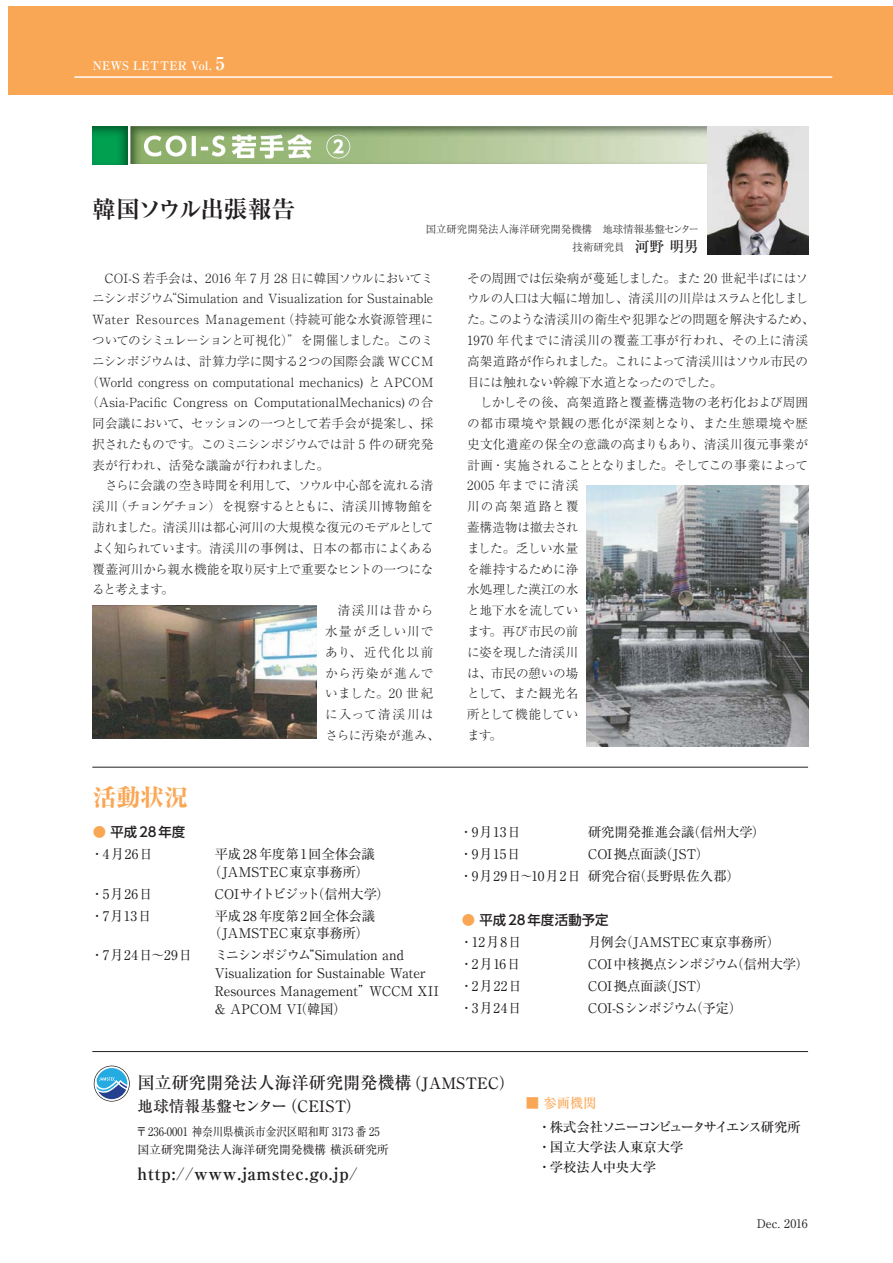
<style>
.page{position:relative;width:893px;height:1263px;background:#fff}
.page>*{position:absolute;margin:0;border:0;box-sizing:border-box;transform-origin:0 0}
.t1{font:23.7px "Ryumin Pro Bold 90 msp RKSJ H";letter-spacing:-.04em;color:#231f20}
.t2{font:23.7px "Ryumin Pro Heavy 90 msp RKSJ H";color:#faa755}
.t3{font:17.1px "Ryumin Pro Medium 90 msp RKSJ H";color:#231f20}
.t4{font:17.1px "Ryumin Pro Bold 90 msp RKSJ H";letter-spacing:.025em;color:#231f20}
.t5{font:15.75px "Ryumin Pro Medium 90 msp RKSJ H";letter-spacing:-.005em;color:#231f20}
.t6{font:13.35px/17.9px "Ryumin Pro Regular 90 msp RKSJ H";color:#231f20;text-align:center}
.t7{font:13.35px/20.1px "Ryumin Pro Medium 90 msp RKSJ H";color:#231f20}
.t8{font:13.35px "Ryumin Pro Regular 90 msp RKSJ H";letter-spacing:-.06em;color:#231f20}
.t9{font:13.35px "Ryumin Pro Regular 90 msp RKSJ H";letter-spacing:-.02em;color:#231f20}
.t10{font:13.35px "UD Shin Go Pro Medium 90 msp RKSJ H";letter-spacing:.01em;color:#231f20}
.t11{font:13.35px "Ryumin Pro Regular 90 msp RKSJ H";letter-spacing:.055em;color:#231f20}
.t12{font:13.35px "Ryumin Pro Medium 90 msp RKSJ H";color:#faa755}
.t13{font:12.6px/20.9px "Ryumin Pro Light 90 msp RKSJ H";color:#231f20}
.t14{font:12.6px "Ryumin Pro Light 90 msp RKSJ H";letter-spacing:-.03em;color:#231f20}
.t15{font:12.6px "Ryumin Pro Light 90 msp RKSJ H";letter-spacing:-.025em;color:#231f20}
.t16{font:12.6px "Ryumin Pro Light 90 msp RKSJ H";letter-spacing:.02em;color:#231f20}
.t17{font:12.6px "Ryumin Pro Light 90 msp RKSJ H";letter-spacing:.045em;color:#231f20}
.t18{font:12.6px "Ryumin Pro Light 90 msp RKSJ H";letter-spacing:-.075em;color:#231f20}
.t19{font:12.6px "Ryumin Pro Light 90 msp RKSJ H";letter-spacing:-.02em;color:#231f20}
.t20{font:12.6px "Ryumin Pro Light 90 msp RKSJ H";letter-spacing:-.035em;color:#231f20}
.t21{font:12.6px "Ryumin Pro Light 90 msp RKSJ H";letter-spacing:-.04em;color:#231f20}
.t22{font:12.6px "Ryumin Pro Light 90 msp RKSJ H";letter-spacing:.1em;color:#231f20}
.t23{font:12.6px "Ryumin Pro Light 90 msp RKSJ H";letter-spacing:.035em;color:#231f20}
.t24{font:12.6px "Ryumin Pro Light 90 msp RKSJ H";letter-spacing:.065em;color:#231f20}
.t25{font:12.6px "Ryumin Pro Light 90 msp RKSJ H";letter-spacing:.075em;color:#231f20}
.t26{font:11.85px/17.7px "Ryumin Pro Regular 90 msp RKSJ H";color:#231f20;scale:.9 1}
.t27{font:11.85px "Ryumin Pro Bold 90 msp RKSJ H";letter-spacing:.01em;color:#fff}
.t28{font:11.85px "Ryumin Pro Regular 90 msp RKSJ H";color:#231f20}
.t29{font:10.35px/17.9px "Ryumin Pro Light 90 msp RKSJ H";color:#231f20;text-align:right}
.s1{font-size:17.85px}
.s2{font-family:"Ryumin Pro Medium 90 msp RKSJ H";font-size:14.85px}
.s3{color:#faa755}
.s4{font-size:15.75px}
</style>
<div class="page">
<div style="left:9px;top:6px;width:884px;height:88px;background:#faa755"></div>
<hr style="left:74px;top:76px;width:758px;height:2px;background:#fff">
<div style="left:94px;top:1066px;width:36px;height:36px;border:1px solid #231f20;border-radius:50%"></div>
<svg style="left:94px;top:1067px;width:35px;height:34px"></svg>
<img style="left:93px;top:606px;width:224px;height:133px">
<img style="left:587px;top:485px;width:221px;height:261px">
<img style="left:130px;top:126px;width:577px;height:38px">
<img style="left:144px;top:134px;width:206px;height:25px">
<img style="left:92px;top:126px;width:36px;height:38px">
<img style="left:707px;top:126px;width:101px;height:128px">
<hr style="left:92px;top:767px;width:716px;height:1px;background:#231f20">
<hr style="left:92px;top:1051px;width:716px;height:1px;background:#231f20">
<p class="t27" style="left:93px;top:61px;width:133px">NEWS LETTER Vol. <span class="s1">5</span></p>
<h1 class="t1" style="left:92px;top:200px;width:204px">韓国ソウル出張報告</h1>
<p class="t29" style="left:426px;top:221px;width:275px">国立研究開発法人海洋研究開発機構　地球情報基盤センター技術研究員　<span class="s2">河野 明男</span></p>
<p class="t13" style="left:105px;top:269px;width:330px">COI-S 若手会は、2016 年 7 月 28 日に韓国ソウルにおいてミ</p>
<p class="t13" style="left:92px;top:290px;width:342px">ニシンポジウム“Simulation and Visualization for Sustainable</p>
<p class="t17" style="left:92px;top:315px;width:342px">Water Resources Management（持続可能な水資源管理に</p>
<p class="t18" style="left:92px;top:335px;width:342px">ついてのシミュレーションと可視化）”を開催しました。このミ</p>
<p class="t19" style="left:92px;top:356px;width:342px">ニシンポジウムは、計算力学に関する２つの国際会議 WCCM</p>
<p class="t13" style="left:86px;top:373px;width:349px">（World congress on computational mechanics) と APCOM</p>
<p class="t16" style="left:86px;top:398px;width:349px">（Asia-Pacific Congress on ComputationalMechanics) の合</p>
<p class="t13" style="left:92px;top:415px;width:342px">同会議において、セッションの一つとして若手会が提案し、採</p>
<p class="t20" style="left:92px;top:439px;width:342px">択されたものです。このミニシンポジウムでは計 5 件の研究発</p>
<p class="t13" style="left:92px;top:456px;width:238px">表が行われ、活発な議論が行われました。</p>
<p class="t15" style="left:105px;top:481px;width:330px">さらに会議の空き時間を利用して、ソウル中心部を流れる清</p>
<p class="t21" style="left:92px;top:502px;width:342px">渓川（チョンゲチョン）を視察するとともに、清渓川博物館を</p>
<p class="t15" style="left:92px;top:523px;width:342px">訪れました。清渓川は都心河川の大規模な復元のモデルとして</p>
<p class="t14" style="left:92px;top:543px;width:342px">よく知られています。清渓川の事例は、日本の都市によくある</p>
<p class="t14" style="left:92px;top:564px;width:342px">覆蓋河川から親水機能を取り戻す上で重要なヒントの一つにな</p>
<p class="t13" style="left:92px;top:581px;width:83px">ると考えます。</p>
<p class="t22" style="left:338px;top:606px;width:97px">清渓川は昔から</p>
<p class="t24" style="left:325px;top:627px;width:110px">水量が乏しい川で</p>
<p class="t13" style="left:325px;top:643px;width:110px">あり、近代化以前</p>
<p class="t22" style="left:325px;top:668px;width:110px">から汚染が進んで</p>
<p class="t13" style="left:325px;top:685px;width:110px">いました。20 世紀</p>
<p class="t25" style="left:325px;top:710px;width:110px">に入って清渓川は</p>
<p class="t23" style="left:325px;top:730px;width:116px">さらに汚染が進み、</p>
<h1 class="t2" style="left:93px;top:788px;width:97px">活動状況</h1>
<p class="t10" style="left:93px;top:827px;width:94px"><span class="s3">●</span> 平成28年度</p>
<p class="t6" style="left:90px;top:847px;width:64px">・4月26日</p>
<p class="t6" style="left:208px;top:847px;width:168px">平成28年度第1回全体会議（JAMSTEC東京事務所）</p>
<p class="t6" style="left:90px;top:886px;width:64px">・5月26日</p>
<p class="t8" style="left:215px;top:888px;width:176px">COIサイトビジット（信州大学）</p>
<p class="t6" style="left:91px;top:908px;width:62px">・7月13日</p>
<p class="t6" style="left:208px;top:908px;width:169px">平成28年度第2回全体会議（JAMSTEC東京事務所）</p>
<p class="t11" style="left:91px;top:950px;width:103px">・7月24日～29日</p>
<p class="t6" style="left:215px;top:948px;width:225px;text-align:left">ミニシンポジウム“Simulation and<br>Visualization for Sustainable Water<br>Resources Management”WCCM XII &amp; APCOM VI（韓国）</p>
<p class="t13" style="left:467px;top:269px;width:349px">その周囲では伝染病が蔓延しました。また 20 世紀半ばにはソウルの人口は大幅に増加し、清渓川の川岸はスラムと化しました。このような清渓川の衛生や犯罪などの問題を解決するため、<br>1970 年代までに清渓川の覆蓋工事が行われ、その上に清渓高架道路が作られました。これによって清渓川はソウル市民の目には触れない幹線下水道となったのでした。</p>
<p class="t13" style="left:467px;top:394px;width:342px;text-indent:13px">しかしその後、高架道路と覆蓋構造物の老朽化および周囲の都市環境や景観の悪化が深刻となり、また生態環境や歴史文化遺産の保全の意識の高まりもあり、清渓川復元事業が計画・実施されることとなりました。そしてこの事業によって<br>2005 年までに清渓<br>川の高架道路と覆<br>蓋構造物は撤去され<br>ました。乏しい水量<br>を維持するために浄<br>水処理した漢江の水<br>と地下水を流してい<br>ます。再び市民の前<br>に姿を現した清渓川<br>は、市民の憩いの場<br>として、 また観光名<br>所として機能してい<br>ます。</p>
<p class="t6" style="left:459px;top:824px;width:63px">・9月13日</p>
<p class="t6" style="left:588px;top:824px;width:179px">研究開発推進会議（信州大学）</p>
<p class="t6" style="left:459px;top:847px;width:63px">・9月15日</p>
<p class="t6" style="left:459px;top:844px;width:282px;line-height:22px;text-align:left;text-indent:129px">COI拠点面談（JST）<br>・9月29日～10月2日 研究合宿（長野県佐久郡）</p>
<p class="t10" style="left:462px;top:915px;width:148px"><span class="s3">●</span> 平成28年度活動予定</p>
<p class="t6" style="left:460px;top:935px;width:63px">・12月8日</p>
<p class="t6" style="left:588px;top:935px;width:194px">月例会（JAMSTEC東京事務所）</p>
<p class="t6" style="left:460px;top:957px;width:62px">・2月16日</p>
<p class="t9" style="left:588px;top:959px;width:222px">COI中核拠点シンポジウム（信州大学）</p>
<p class="t6" style="left:460px;top:979px;width:63px">・2月22日</p>
<p class="t6" style="left:588px;top:979px;width:123px">COI拠点面談（JST）</p>
<p class="t6" style="left:460px;top:1001px;width:63px">・3月24日</p>
<p class="t8" style="left:588px;top:1003px;width:156px">COI-Sシンポジウム（予定）</p>
<h2 class="t3" style="left:137px;top:1077px;width:379px">国立研究開発法人海洋研究開発機構<span class="s4">（JAMSTEC）</span></h2>
<p class="t5" style="left:138px;top:1100px;width:225px">地球情報基盤センター（CEIST）</p>
<p class="t26" style="left:136px;top:1124px;width:282px">〒236-0001 神奈川県横浜市金沢区昭和町 3173 番 25国立研究開発法人海洋研究開発機構 横浜研究所</p>
<h2 class="t4" style="left:138px;top:1167px;width:222px">http://www.jamstec.go.jp/</h2>
<p class="t12" style="left:526px;top:1098px;width:72px">■ 参画機関</p>
<p class="t7" style="left:526px;top:1118px;width:277px">　・株式会社ソニーコンピュータサイエンス研究所　・国立大学法人東京大学<br>　・学校法人中央大学</p>
<p class="t28" style="left:757px;top:1219px;width:52px">Dec. 2016</p>
</div>
